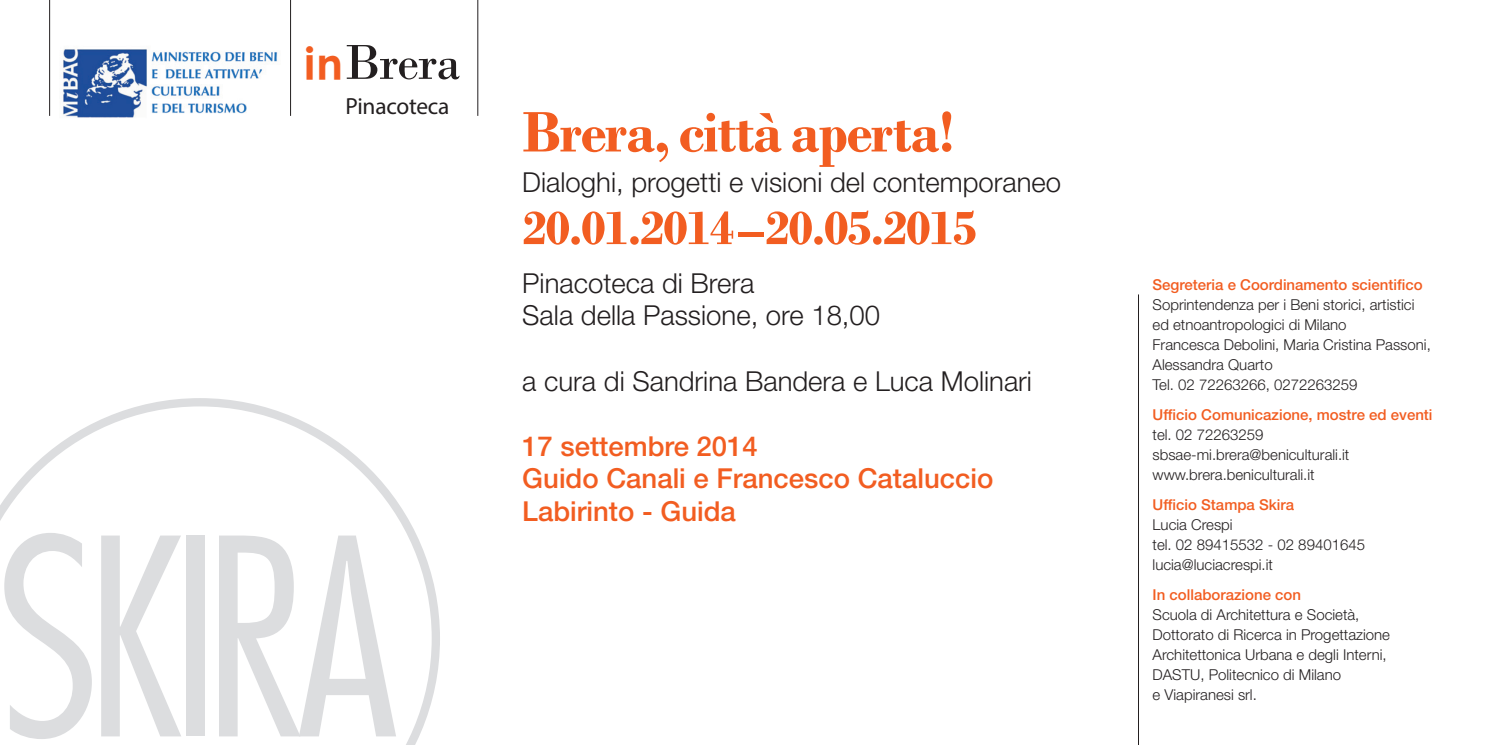
<style>
.page{position:relative;width:1489px;height:745px;background:#fff}
.page>*{position:absolute;margin:0;border:0;box-sizing:border-box;transform-origin:0 0}
.Normale{font:700 60px "Bodoni";letter-spacing:-.025em;color:#f25d21}
.Normale-2{font:51.5px "Bodoni";letter-spacing:-.025em;color:#231f20}
.Normale-3{font:700 50px "Bodoni";letter-spacing:-.025em;color:#f25d21}
.Normale-4{font:300 27.5px "Helvetica Neue LT Std";color:#231f20}
.Normale-5{font:500 27.5px "Helvetica Neue LT Std";color:#f25d21}
.Normale-6{font:23.25px "Myriad Pro";letter-spacing:-.01em;color:#231f20}
.Normale-7{font:300 15px/20px "Helvetica Neue LT Std";color:#231f20}
.Normale-8{font:500 15px "Helvetica Neue LT Std";color:#f25d21}
.s1{font-family:"A Futura Orto";font-weight:700;font-size:43.75px;color:#f25d21}
</style>
<div class="page">
<svg style="left:0;top:398px;width:440px;height:346px"></svg>
<svg style="left:4px;top:532px;width:88px;height:206px"></svg>
<svg style="left:101px;top:535px;width:80px;height:201px"></svg>
<div style="left:186px;top:535px;width:19px;height:201px;background:#dcdddf"></div>
<svg style="left:219px;top:535px;width:177px;height:201px"></svg>
<img style="left:63px;top:49px;width:215px;height:69px">
<hr style="left:49px;top:0;width:1px;height:116px;background:#231f20">
<hr style="left:290px;top:0;width:1px;height:116px;background:#231f20">
<hr style="left:477px;top:0;width:1px;height:116px;background:#231f20">
<hr style="left:1137px;top:294px;width:1px;height:450px;background:#231f20">
<p class="Normale-2" style="left:303px;top:32px;width:159px"><span class="s1">in</span>Brera</p>
<p class="Normale-6" style="left:345px;top:91px;width:105px">Pinacoteca</p>
<p class="Normale" style="left:522px;top:96px;width:434px">Brera, città aperta!</p>
<p class="Normale-4" style="left:522px;top:165px;width:540px">Dialoghi, progetti e visioni del contemporaneo</p>
<p class="Normale-3" style="left:522px;top:198px;width:456px">20.01.2014 – 20.05.2015</p>
<p class="Normale-4" style="left:522px;top:266px;width:233px">Pinacoteca di Brera</p>
<p class="Normale-4" style="left:522px;top:298px;width:359px">Sala della Passione, ore 18,00</p>
<p class="Normale-4" style="left:522px;top:363px;width:511px">a cura di Sandrina Bandera e Luca Molinari</p>
<p class="Normale-5" style="left:522px;top:429px;width:237px">17 settembre 2014</p>
<p class="Normale-5" style="left:522px;top:461px;width:472px">Guido Canali e Francesco Cataluccio</p>
<p class="Normale-5" style="left:522px;top:494px;width:215px">Labirinto - Guida</p>
<p class="Normale-8" style="left:1152px;top:275px;width:271px">Segreteria e Coordinamento scientifico</p>
<p class="Normale-7" style="left:1152px;top:294px;width:263px">Soprintendenza per i Beni storici, artistici</p>
<p class="Normale-7" style="left:1152px;top:314px;width:195px">ed etnoantropologici di Milano</p>
<p class="Normale-7" style="left:1152px;top:334px;width:280px">Francesca Debolini, Maria Cristina Passoni,<br>Alessandra Quarto</p>
<p class="Normale-7" style="left:1152px;top:374px;width:206px">Tel. 02 72263266, 0272263259</p>
<p class="Normale-8" style="left:1152px;top:405px;width:281px">Ufficio Comunicazione, mostre ed eventi</p>
<p class="Normale-7" style="left:1152px;top:424px;width:112px">tel. 02 72263259</p>
<p class="Normale-7" style="left:1152px;top:444px;width:198px">sbsae-mi.brera@beniculturali.it</p>
<p class="Normale-7" style="left:1152px;top:464px;width:163px">www.brera.beniculturali.it</p>
<p class="Normale-8" style="left:1152px;top:495px;width:143px">Ufficio Stampa Skira</p>
<p class="Normale-7" style="left:1152px;top:514px;width:82px">Lucia Crespi</p>
<p class="Normale-7" style="left:1152px;top:534px;width:214px">tel. 02 89415532 - 02 89401645</p>
<p class="Normale-7" style="left:1152px;top:554px;width:122px">lucia@luciacrespi.it</p>
<p class="Normale-8" style="left:1152px;top:585px;width:150px">In collaborazione con</p>
<p class="Normale-7" style="left:1152px;top:604px;width:208px">Scuola di Architettura e Società,</p>
<p class="Normale-7" style="left:1152px;top:624px;width:239px">Dottorato di Ricerca in Progettazione<br>Architettonica Urbana e degli Interni,</p>
<p class="Normale-7" style="left:1152px;top:664px;width:190px">DASTU, Politecnico di Milano</p>
<p class="Normale-7" style="left:1152px;top:684px;width:106px">e Viapiranesi srl.</p>
</div>
